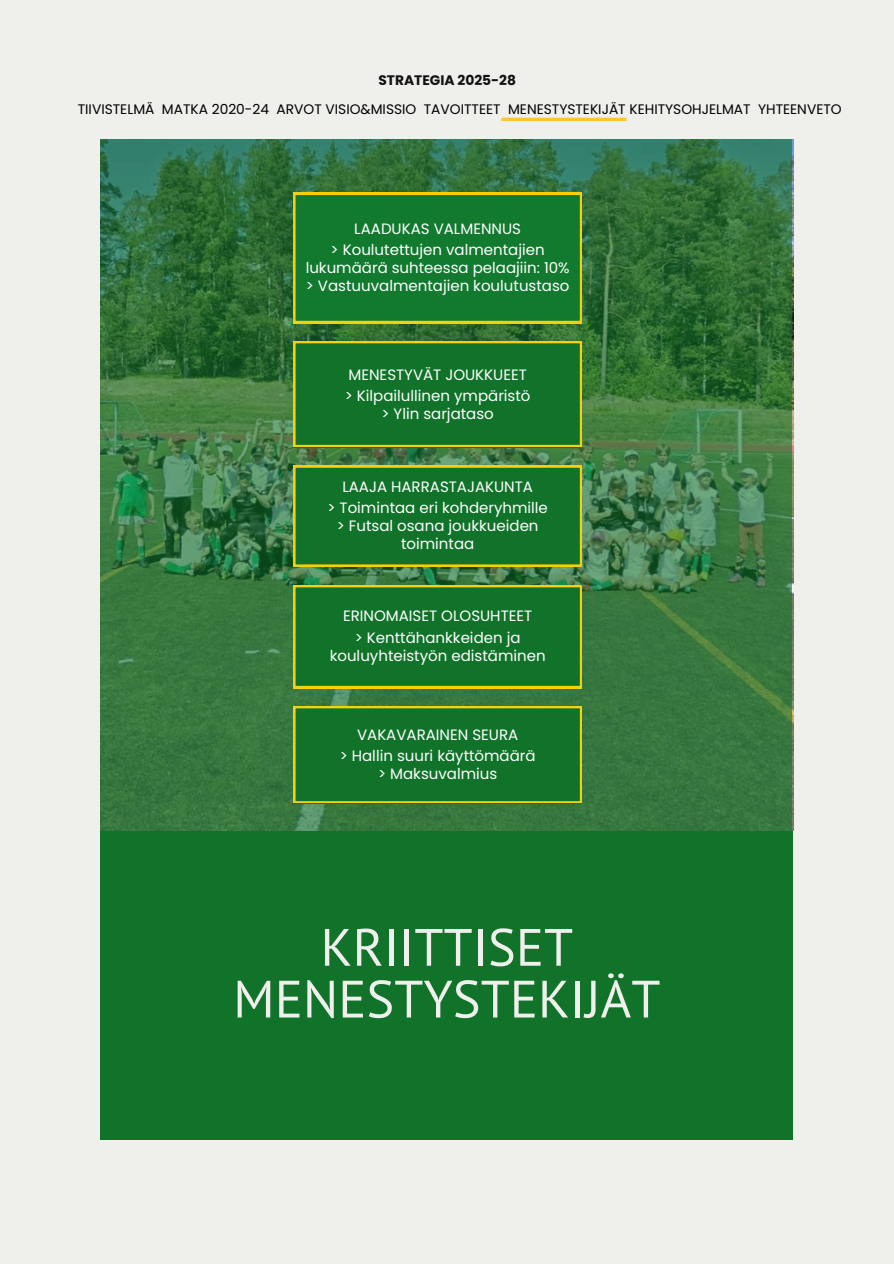
<style>
.page{position:relative;width:894px;height:1264px;background:#fff}
.page>*{position:absolute;margin:0;border:0;box-sizing:border-box;transform-origin:0 0}
.t1{font:52.5px/51.8px "PT Sans";color:#efefec;text-align:center}
.t2{font:15px/21.3px "Poppins";color:#fff;text-align:center}
.t3{font:13.8px "Poppins";color:#000}
.t4{font:700 13.8px "Poppins";color:#121212}
</style>
<div class="page">
<div style="left:0;top:0;width:893px;height:1263px;background:#efefec"></div>
<div style="left:100px;top:831px;width:692px;height:308px;background:#107329"></div>
<svg style="left:100px;top:140px;width:691px;height:691px;background:#397640"></svg>
<svg style="left:293px;top:193px;width:288px;height:130px;background:#207f2c"></svg>
<svg style="left:293px;top:706px;width:288px;height:97px;background:#1e7826"></svg>
<div style="left:293px;top:465px;width:288px;height:101px;background:#107329"></div>
<svg style="left:293px;top:585px;width:288px;height:103px;background:#1c7827"></svg>
<svg style="left:293px;top:341px;width:288px;height:106px;background:#1c7827"></svg>
<hr style="left:501px;top:118px;width:125px;height:3px;background:#ffc72c">
<p class="t4" style="left:378px;top:71px;width:139px">STRATEGIA 2025-28</p>
<h1 class="t3" style="left:78px;top:100px;width:765px">TIIVISTELMÄ MATKA 2020-24 ARVOT VISIO&amp;MISSIO TAVOITTEET MENESTYSTEKIJÄT KEHITYSOHJELMAT YHTEENVETO</h1>
<p class="t2" style="left:330px;top:218px;width:215px">LAADUKAS VALMENNUS<br>&gt; Koulutettujen valmentajien</p>
<p class="t2" style="left:305px;top:259px;width:265px;line-height:18px;text-align:left">lukumäärä suhteessa pelaajiin: 10% &gt; Vastuuvalmentajien koulutustaso</p>
<p class="t2" style="left:345px;top:363px;width:187px;text-align:left">MENESTYVÄT JOUKKUEET &gt; Kilpailullinen ympäristö</p>
<p class="t2" style="left:381px;top:403px;width:114px">&gt; Ylin sarjataso</p>
<p class="t2" style="left:327px;top:475px;width:222px">LAAJA HARRASTAJAKUNTA<br>&gt; Toimintaa eri kohderyhmille</p>
<p class="t2" style="left:337px;top:517px;width:203px;line-height:18px">&gt; Futsal osana joukkueiden toimintaa</p>
<p class="t2" style="left:343px;top:605px;width:191px">ERINOMAISET OLOSUHTEET &gt; Kenttähankkeiden ja</p>
<p class="t2" style="left:329px;top:644px;width:217px">kouluyhteistyön edistäminen</p>
<p class="t2" style="left:339px;top:724px;width:197px">VAKAVARAINEN SEURA<br>&gt; Hallin suuri käyttömäärä</p>
<p class="t2" style="left:378px;top:763px;width:121px">&gt; Maksuvalmius</p>
<h3 class="t1" style="left:233px;top:920px;width:428px">KRIITTISET<br>MENESTYSTEKIJÄT</h3>
</div>
